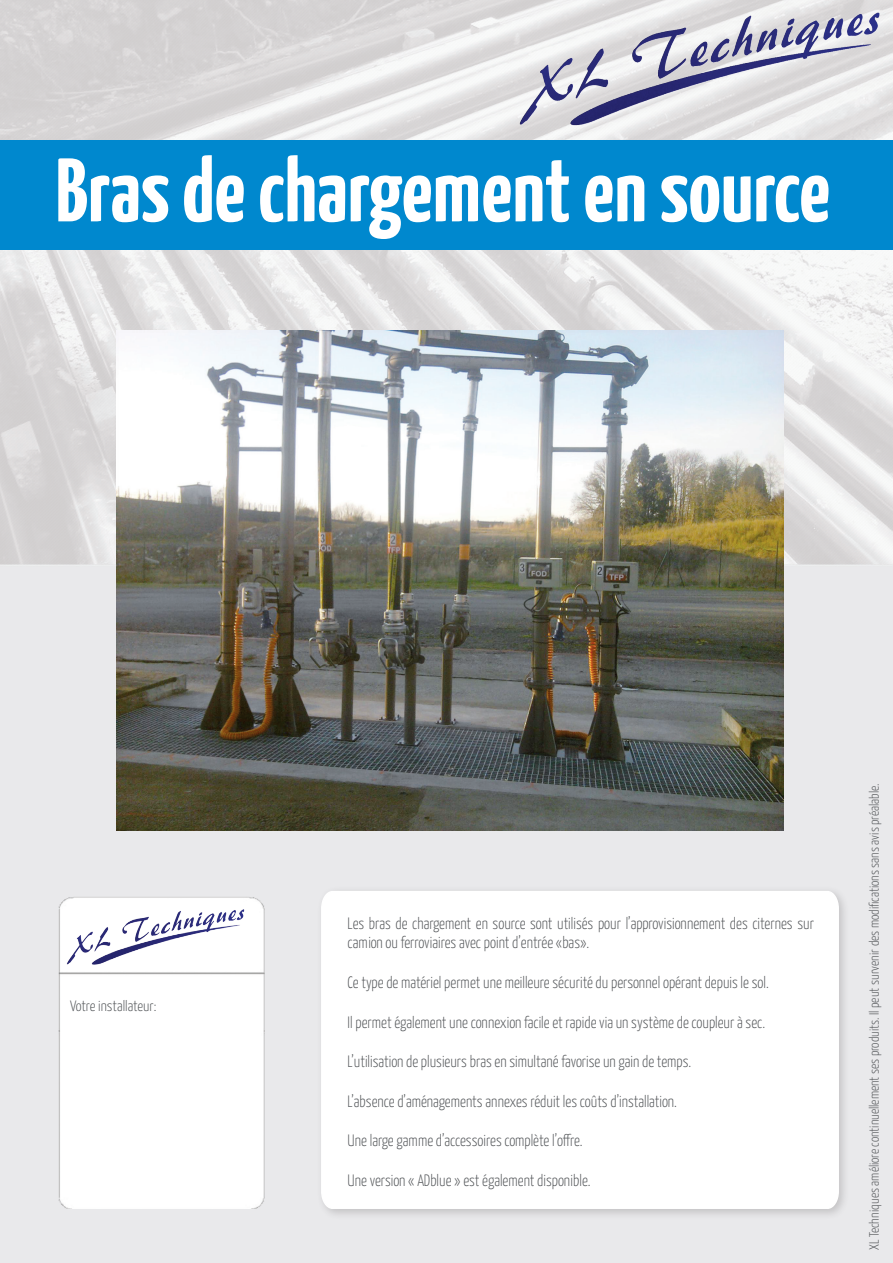
<style>
.page{position:relative;width:893px;height:1263px;background:#fff}
.page>*{position:absolute;margin:0;border:0;box-sizing:border-box;transform-origin:0 0}
.Titre{font:700 90px "Kaffeesatz";color:#fff}
.t1{font:300 16.5px/19.8px "Kaffeesatz";color:#505356;scale:.93 1}
.t2{font:300 15px "Kaffeesatz";color:#505356}
.bas_de_page{font:300 13.5px "Kaffeesatz";color:#505356}
</style>
<div class="page">
<img style="left:0;top:0;width:893px;height:1263px">
<div style="left:0;top:140px;width:893px;height:110px;background:#0088ce"></div>
<div style="left:316px;top:886px;width:534px;height:334px;background:#231f20;opacity:.19"></div>
<svg style="left:320px;top:890px;width:520px;height:320px"></svg>
<img style="left:509px;top:1px;width:384px;height:135px">
<img style="left:54px;top:894px;width:215px;height:315px">
<img style="left:62px;top:903px;width:185px;height:66px">
<img style="left:117px;top:331px;width:666px;height:499px">
<p class="Titre" style="left:56px;top:135px;width:776px">Bras de chargement en source</p>
<p class="t2" style="left:70px;top:997px;width:88px">Votre installateur:</p>
<p class="t1" style="left:348px;top:913px;width:503px">Les bras de chargement en source sont utilisés pour l’approvisionnement des citernes sur camion ou ferroviaires avec point d’entrée «bas».</p>
<p class="t1" style="left:348px;top:972px;width:454px">Ce type de matériel permet une meilleure sécurité du personnel opérant depuis le sol.</p>
<p class="t1" style="left:348px;top:1012px;width:450px">Il permet également une connexion facile et rapide via un système de coupleur à sec.</p>
<p class="t1" style="left:348px;top:1051px;width:371px">L’utilisation de plusieurs bras en simultané favorise un gain de temps.</p>
<p class="t1" style="left:348px;top:1091px;width:355px">L’absence d’aménagements annexes réduit les coûts d’installation.</p>
<p class="t1" style="left:348px;top:1130px;width:254px">Une large gamme d’accessoires complète l’offre.</p>
<p class="t1" style="left:348px;top:1170px;width:263px">Une version « ADblue » est également disponible.</p>
<p class="bas_de_page" style="left:866px;top:1250px;width:468px;rotate:-90deg">XL Techniques améliore continuellement ses produits. Il peut survenir des modifications sans avis préalable.</p>
</div>
